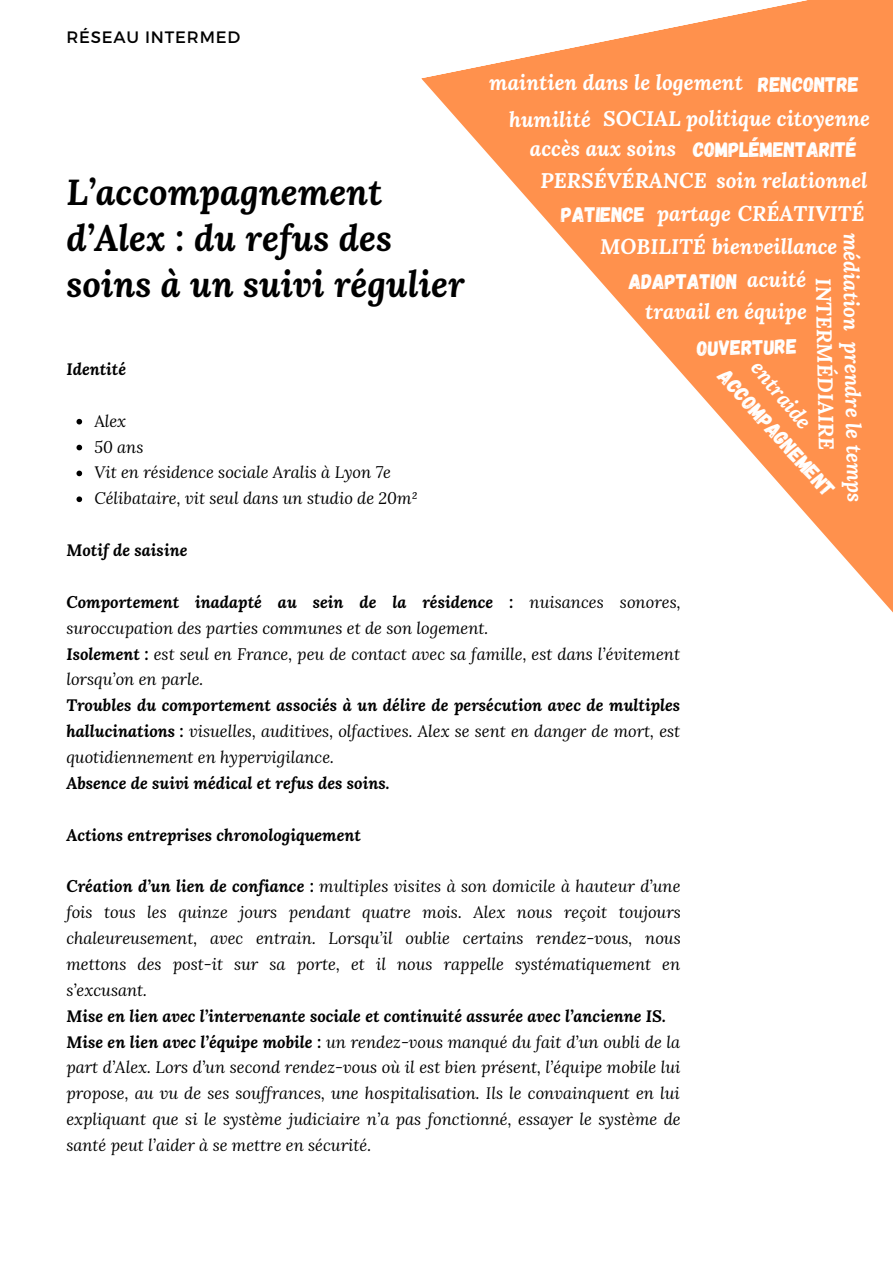
<style>
.page{position:relative;width:893px;height:1264px;background:#fff}
.page>*{position:absolute;margin:0;border:0;box-sizing:border-box;transform-origin:0 0}
.t1{font:italic 700 36px/46px "Lora";color:#000}
.t2{font:italic 700 21px "Lora";color:#fff}
.t3{font:21px "Gagalin";color:#fff}
.t4{font:italic 16.5px/25.8px "Lora";color:#000;text-align:justify}
.t5{font:italic 700 16.5px "Lora";color:#000}
.t6{font:16.5px "Montserrat";letter-spacing:.05em;color:#000}
.s1{font-style:normal}
.s2{font-weight:700}
</style>
<div class="page">
<svg style="left:421px;top:0;width:471px;height:612px;fill:#ff914d"></svg>
<svg style="left:76px;top:419px;width:6px;height:5px"></svg>
<svg style="left:76px;top:445px;width:6px;height:5px"></svg>
<svg style="left:76px;top:470px;width:6px;height:6px"></svg>
<svg style="left:76px;top:496px;width:6px;height:6px"></svg>
<p class="t6" style="left:66px;top:27px;width:175px">RÉSEAU INTERMED</p>
<p class="t1" style="left:66px;top:168px;width:399px">L’accompagnement d’Alex : du refus des soins à un suivi régulier</p>
<p class="t5" style="left:66px;top:358px;width:61px">Identité</p>
<p class="t4" style="left:94px;top:407px;width:33px"><span class="s1">A</span>lex</p>
<p class="t4" style="left:94px;top:433px;width:50px">50 ans</p>
<p class="t4" style="left:94px;top:459px;width:298px">Vit en résidence sociale Aralis à Lyon 7e</p>
<p class="t4" style="left:94px;top:485px;width:325px">Célibataire, vit seul dans un studio de 20m²</p>
<p class="t2" style="left:489px;top:69px;width:255px">maintien dans le logement</p>
<p class="t3" style="left:758px;top:70px;width:102px">RENCONTRE</p>
<p class="t2" style="left:603px;top:105px;width:268px">SOCIAL politique citoyenne</p>
<p class="t2" style="left:530px;top:134px;width:148px">accès aux soins</p>
<p class="t2" style="left:509px;top:105px;width:83px">humilité</p>
<p class="t3" style="left:693px;top:136px;width:165px">COMPLÉMENTARITÉ</p>
<p class="t2" style="left:540px;top:167px;width:168px">PERSÉVÉRANCE</p>
<p class="t2" style="left:716px;top:167px;width:153px">soin relationnel</p>
<p class="t2" style="left:657px;top:199px;width:209px">partage CRÉATIVITÉ</p>
<p class="t3" style="left:561px;top:201px;width:85px">PATIENCE</p>
<p class="t2" style="left:865px;top:233px;width:99px;rotate:90deg">médiation</p>
<p class="t2" style="left:600px;top:232px;width:239px">MOBILITÉ bienveillance</p>
<p class="t3" style="left:628px;top:267px;width:110px">ADAPTATION</p>
<p class="t2" style="left:747px;top:266px;width:61px">acuité</p>
<p class="t2" style="left:837px;top:278px;width:173px;rotate:89deg">INTERMÉDIAIRE</p>
<p class="t2" style="left:645px;top:297px;width:163px">travail en équipe</p>
<p class="t3" style="left:696px;top:334px;width:101px;rotate:-1deg">OUVERTURE</p>
<p class="t3" style="left:732px;top:363px;width:164px;rotate:48deg">ACCOMPAGNEMENT</p>
<p class="t2" style="left:866px;top:341px;width:162px;rotate:89deg">prendre le temps</p>
<p class="t2" style="left:766px;top:354px;width:82px;rotate:50deg">entraide</p>
<p class="t5" style="left:66px;top:539px;width:123px">Motif de saisine</p>
<p class="t4" style="left:66px;top:588px;width:615px"><span class="s2">Comportement inadapté au sein de la résidence :</span> nuisances sonores, suroccupation des parties communes et de son logement.</p>
<p class="t4" style="left:66px;top:640px;width:615px"><span class="s2">Isolement :</span> est seul en France, peu de contact avec sa famille, est dans l’évitement lorsqu’on en parle.</p>
<p class="t4" style="left:66px;top:692px;width:615px"><span class="s2">Troubles du comportement associés à un délire de persécution avec de multiples hallucinations :</span> visuelles, auditives, olfactives. Alex se sent en danger de mort, est quotidiennement en hypervigilance.</p>
<p class="t5" style="left:66px;top:771px;width:325px">Absence de suivi médical et refus des soins.</p>
<p class="t5" style="left:66px;top:823px;width:296px">Actions entreprises chronologiquement</p>
<p class="t4" style="left:66px;top:873px;width:616px"><span class="s2">Création d’un lien de confiance :</span> multiples visites à son domicile à hauteur d’une fois tous les quinze jours pendant quatre mois. Alex nous reçoit toujours chaleureusement, avec entrain. Lorsqu’il oublie certains rendez-vous, nous mettons des post-it sur sa porte, et il nous rappelle systématiquement en s’excusant.</p>
<p class="t5" style="left:66px;top:1004px;width:601px">Mise en lien avec l’intervenante sociale et continuité assurée avec l’ancienne IS.</p>
<p class="t4" style="left:66px;top:1028px;width:616px"><span class="s2">Mise en lien avec l’équipe mobile :</span> un rendez-vous manqué du fait d’un oubli de la part d’Alex. Lors d’un second rendez-vous où il est bien présent, l’équipe mobile lui propose, au vu de ses souffrances, une hospitalisation. Ils le convainquent en lui expliquant que si le système judiciaire n’a pas fonctionné, essayer le système de santé peut l’aider à se mettre en sécurité.</p>
</div>
